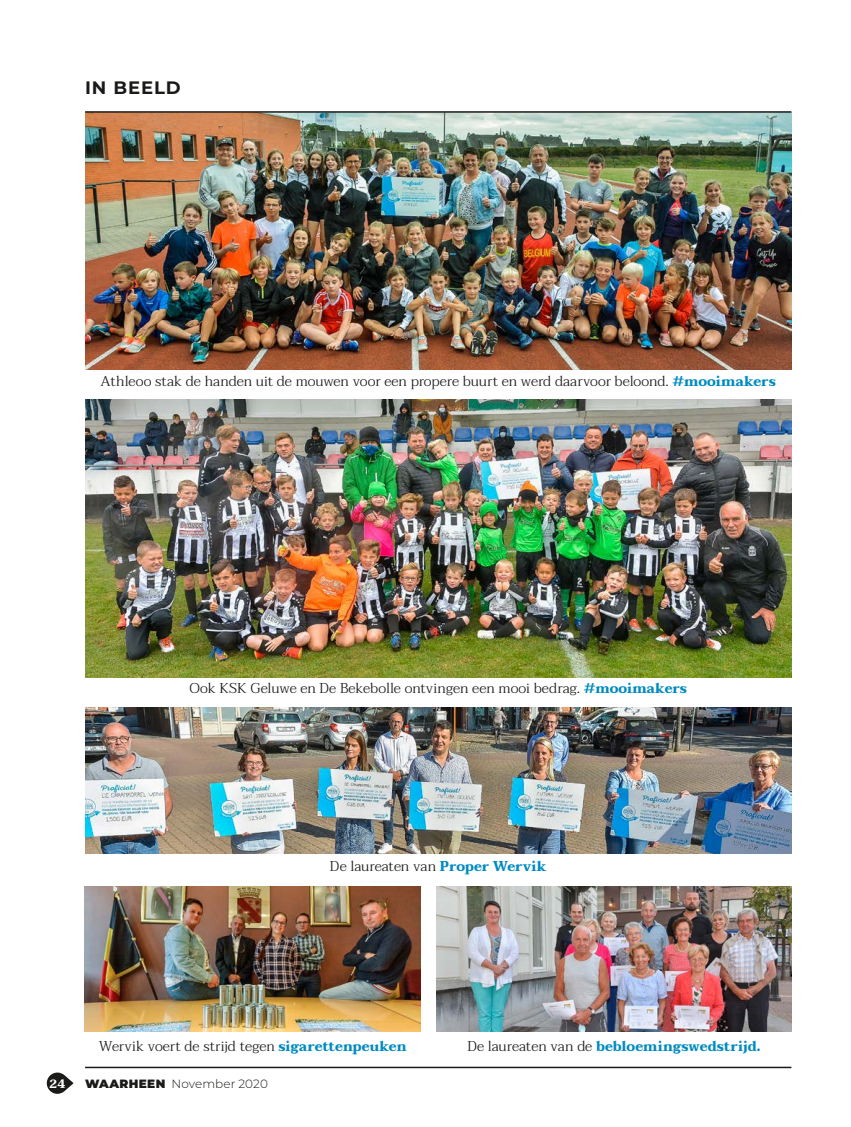
<style>
.page{position:relative;width:851px;height:1127px;background:#fff}
.page>*{position:absolute;margin:0;border:0;box-sizing:border-box;transform-origin:0 0}
.t1{font:700 18px "Montserrat";letter-spacing:.05em;color:#1a1a18}
.t2{font:300 14.25px "Taviraj";letter-spacing:-.005em;color:#1a1a18}
.t3{font:700 14.25px "Taviraj";letter-spacing:.005em;color:#008bc0;scale:.95 1}
.t4{font:300 12px "Montserrat";letter-spacing:.005em;color:#1a1a18}
.t5{font:700 12px "Taviraj";color:#fff}
.s1{font-weight:700;color:#008bc0}
.s2{font-weight:900}
.s3{font-weight:300;color:#1a1a18}
</style>
<div class="page">
<svg style="left:47px;top:1072px;width:27px;height:22px"></svg>
<hr style="left:85px;top:1066px;width:706px;height:2px;background:#1a1a18">
<img style="left:85px;top:113px;width:706px;height:257px">
<img style="left:84px;top:887px;width:336px;height:144px">
<img style="left:85px;top:400px;width:706px;height:277px">
<img style="left:85px;top:707px;width:706px;height:147px">
<img style="left:436px;top:887px;width:355px;height:144px">
<hr style="left:85px;top:111px;width:706px;height:2px;background:#1a1a18">
<p class="t1" style="left:85px;top:74px;width:97px">IN BEELD</p>
<p class="t2" style="left:101px;top:370px;width:676px">Athleoo stak de handen uit de mouwen voor een propere buurt en werd daarvoor beloond. <span class="s1">#mooimakers</span></p>
<p class="t2" style="left:189px;top:677px;width:499px">Ook KSK Geluwe en De Bekebolle ontvingen een mooi bedrag. <span class="s1">#mooimakers</span></p>
<p class="t2" style="left:330px;top:856px;width:218px">De laureaten van <span class="s1">Proper Wervik</span></p>
<p class="t2" style="left:99px;top:1035px;width:309px">Wervik voert de strijd tegen <span class="s1">sigarettenpeuken</span></p>
<p class="t5" style="left:50px;top:1076px;width:17px">24</p>
<p class="t4" style="left:85px;top:1075px;width:184px"><span class="s2">WAARHEEN</span> November 2020</p>
<p class="t3" style="left:467px;top:1037px;width:310px"><span class="s3">De laureaten van de</span> bebloemingswedstrijd.</p>
</div>
